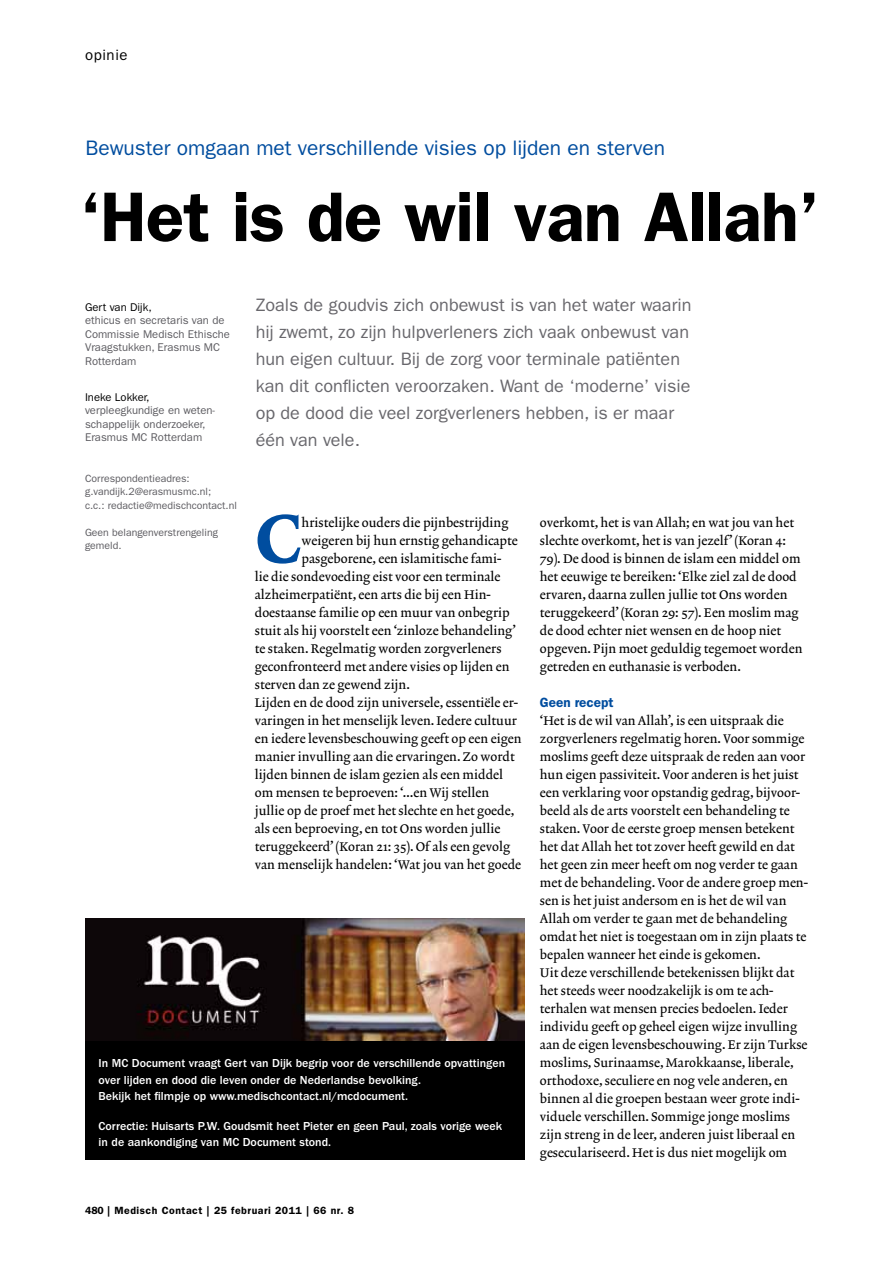
<style>
.page{position:relative;width:893px;height:1263px;background:#fff}
.page>*{position:absolute;margin:0;border:0;box-sizing:border-box;transform-origin:0 0}
.t1{font:600 70.5px "ITC Franklin Gothic Std";letter-spacing:-.01em;color:#000}
.t2{font:69.45px "Lexicon No 2 Roman D";color:#004d9f}
.t3{font:21px "ITC Franklin Gothic Std";color:#004d9f}
.t4{font:18px/27px "ITC Franklin Gothic Std";color:#68676c}
.t5{font:15px "ITC Franklin Gothic Std";letter-spacing:.04em;color:#000}
.t6{font:600 13.5px "ITC Franklin Gothic Std";color:#004d9f}
.t7{font:12.75px/18px "Lexicon No 2 Roman A";color:#000}
.t8{font:500 12px/16.5px "ITC Franklin Gothic Std";color:#fff}
.t9{font:11.25px/13.5px "ITC Franklin Gothic Std";color:#5c5b60}
.t10{font:11.25px "ITC Franklin Gothic Std";color:#000}
.t11{font:10.5px/13.5px "ITC Franklin Gothic Std";color:#5c5b60}
.t12{font:600 10.5px "ITC Franklin Gothic Std";letter-spacing:.05em;color:#000}
</style>
<div class="page">
<div style="left:85px;top:1035px;width:439px;height:125px;background:#000"></div>
<img style="left:85px;top:918px;width:439px;height:122px">
<p class="t5" style="left:85px;top:46px;width:44px">opinie</p>
<h3 class="t3" style="left:86px;top:135px;width:581px">Bewuster omgaan met verschillende visies op lijden en sterven</h3>
<h1 class="t1" style="left:80px;top:175px;width:741px">‘Het is de wil van Allah’</h1>
<p class="t4" style="left:256px;top:291px;width:437px">Zoals de goudvis zich onbewust is van het water waarin hij zwemt, zo zijn hulpverleners zich vaak onbewust van hun eigen cultuur. Bij de zorg voor terminale patiënten kan dit conflicten veroorzaken. Want de ‘moderne’ visie op de dood die veel zorgverleners hebben, is er maar één van vele.</p>
<p class="t10" style="left:85px;top:300px;width:68px">Gert van Dijk,</p>
<p class="t9" style="left:85px;top:314px;width:146px">ethicus en secretaris van de<br>Commissie Medisch Ethische<br>Vraagstukken, Erasmus MC<br>Rotterdam</p>
<p class="t10" style="left:85px;top:390px;width:66px">Ineke Lokker,</p>
<p class="t9" style="left:85px;top:404px;width:131px">verpleegkundige en weten&shy;schappelijk onderzoeker,<br>Erasmus MC Rotterdam</p>
<p class="t11" style="left:85px;top:471px;width:153px">Correspondentieadres: g.vandijk.2@erasmusmc.nl;<br>c.c.: redactie@medischcontact.nl</p>
<p class="t11" style="left:85px;top:525px;width:134px">Geen belangenverstrengeling gemeld.</p>
<h2 class="t2" style="left:255px;top:498px;width:48px">C</h2>
<p class="t7" style="left:302px;top:514px;width:208px">hristelijke ouders die pijnbestrijding</p>
<p class="t7" style="left:540px;top:514px;width:264px">overkomt, het is van Allah; en wat jou van het slechte overkomt, het is van jezelf’ (Koran 4:<br>79). De dood is binnen de islam een middel om het eeuwige te bereiken: ‘Elke ziel zal de dood ervaren, daarna zullen jullie tot Ons worden teruggekeerd’ (Koran 29: 57). Een moslim mag de dood echter niet wensen en de hoop niet opgeven. Pijn moet geduldig tegemoet worden getreden en euthanasie is verboden.</p>
<p class="t6" style="left:540px;top:694px;width:75px">Geen recept</p>
<p class="t7" style="left:540px;top:712px;width:270px">‘Het is de wil van Allah’, is een uitspraak die zorgverleners regelmatig horen. Voor sommige moslims geeft deze uitspraak de reden aan voor hun eigen passiviteit. Voor anderen is het juist een verklaring voor opstandig gedrag, bijvoor&shy;beeld als de arts voorstelt een behandeling te staken. Voor de eerste groep mensen betekent het dat Allah het tot zover heeft gewild en dat het geen zin meer heeft om nog verder te gaan met de behandeling. Voor de andere groep men&shy;sen is het juist andersom en is het de wil van Allah om verder te gaan met de behandeling omdat het niet is toegestaan om in zijn plaats te bepalen wanneer het einde is gekomen.<br>Uit deze verschillende betekenissen blijkt dat het steeds weer noodzakelijk is om te ach&shy;terhalen wat mensen precies bedoelen. Ieder individu geeft op geheel eigen wijze invulling aan de eigen levensbeschouwing. Er zijn Turkse moslims, Surinaamse, Marokkaanse, liberale, orthodoxe, seculiere en nog vele anderen, en binnen al die groepen bestaan weer grote indi&shy;viduele verschillen. Sommige jonge moslims zijn streng in de leer, anderen juist liberaal en geseculariseerd. Het is dus niet mogelijk om</p>
<p class="t7" style="left:302px;top:532px;width:218px">weigeren bij hun ernstig gehandicapte</p>
<p class="t7" style="left:302px;top:550px;width:201px">pasgeborene, een islamitische fami-</p>
<p class="t7" style="left:255px;top:568px;width:247px">lie die sondevoeding eist voor een terminale</p>
<p class="t7" style="left:255px;top:586px;width:237px">alzheimerpatiënt, een arts die bij een Hin-</p>
<p class="t7" style="left:255px;top:604px;width:256px">doestaanse familie op een muur van onbegrip</p>
<p class="t7" style="left:255px;top:622px;width:263px">stuit als hij voorstelt een ‘zinloze behandeling’</p>
<p class="t7" style="left:255px;top:640px;width:248px">te staken. Regelmatig worden zorgverleners</p>
<p class="t7" style="left:255px;top:658px;width:256px">geconfronteerd met andere visies op lijden en</p>
<p class="t7" style="left:255px;top:676px;width:157px">sterven dan ze gewend zijn.</p>
<p class="t7" style="left:255px;top:694px;width:265px">Lijden en de dood zijn universele, essentiële er-</p>
<p class="t7" style="left:255px;top:712px;width:264px">varingen in het menselijk leven. Iedere cultuur</p>
<p class="t7" style="left:255px;top:730px;width:268px">en iedere levensbeschouwing geeft op een eigen</p>
<p class="t7" style="left:255px;top:748px;width:261px">manier invulling aan die ervaringen. Zo wordt</p>
<p class="t7" style="left:255px;top:766px;width:250px">lijden binnen de islam gezien als een middel</p>
<p class="t7" style="left:255px;top:784px;width:236px">om mensen te beproeven: ‘…en Wij stellen</p>
<p class="t7" style="left:255px;top:802px;width:261px">jullie op de proef met het slechte en het goede,</p>
<p class="t7" style="left:255px;top:820px;width:247px">als een beproeving, en tot Ons worden jullie</p>
<p class="t7" style="left:255px;top:838px;width:257px">teruggekeerd’ (Koran 21: 35). Of als een gevolg</p>
<p class="t7" style="left:255px;top:856px;width:268px">van menselijk handelen: ‘Wat jou van het goede</p>
<p class="t8" style="left:99px;top:1055px;width:408px">In MC Document vraagt Gert van Dijk begrip voor de verschillende opvattingen over lijden en dood die leven onder de Nederlandse bevolking.<br>Bekijk het filmpje op www.medischcontact.nl/mcdocument.</p>
<p class="t8" style="left:99px;top:1117px;width:405px">Correctie: Huisarts P.W. Goudsmit heet Pieter en geen Paul, zoals vorige week in de aankondiging van MC Document stond.</p>
<p class="t12" style="left:85px;top:1204px;width:271px">480 | Medisch Contact | 25 februari 2011 | 66 nr. 8</p>
</div>
